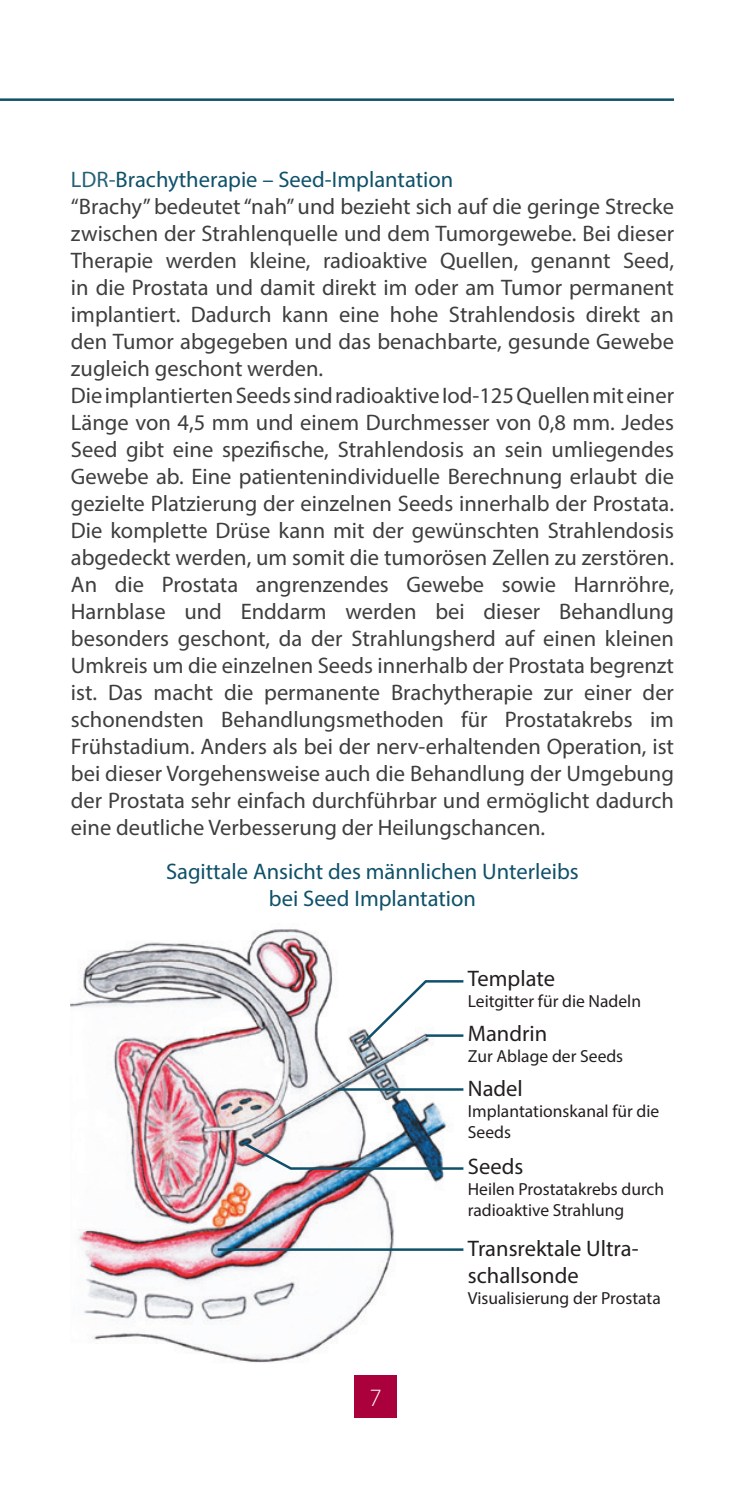
<style>
.page{position:relative;width:745px;height:1489px;background:#fff}
.page>*{position:absolute;margin:0;border:0;box-sizing:border-box;transform-origin:0 0}
.t1{font:300 25px "Myriad Pro";color:#fff}
.t2{font:22.5px/27px "Myriad Pro";color:#3e3e3f;text-align:justify}
.t3{font:22.5px/27px "Myriad Pro";color:#0f516a;text-align:center}
.t4{font:22.5px/27px "Myriad Pro";color:#231f20}
.t5{font:17.5px/21px "Myriad Pro";color:#231f20}
.s1{color:#276279}
</style>
<div class="page">
<hr style="left:0;top:98px;width:673px;height:3px;background:#0f516a">
<img style="left:71px;top:929px;width:392px;height:434px">
<hr style="left:217px;top:1248px;width:246px;height:2px;background:#0f516a">
<svg style="left:263px;top:978px;width:201px;height:152px"></svg>
<img style="left:242px;top:1140px;width:222px;height:30px">
<div style="left:354px;top:1375px;width:42px;height:42px;background:#aa003c"></div>
<p class="t3" style="left:71px;top:166px;width:384px"><span class="s1">LDR-</span>Brachytherapie – Seed-Implantation</p>
<p class="t2" style="left:71px;top:193px;width:604px">“Brachy” bedeutet “nah” und bezieht sich auf die geringe Strecke zwischen der Strahlenquelle und dem Tumorgewebe. Bei dieser Therapie werden kleine, radioaktive Quellen, genannt Seed, in die Prostata und damit direkt im oder am Tumor permanent implantiert. Dadurch kann eine hohe Strahlendosis direkt an den Tumor abgegeben und das benachbarte, gesunde Gewebe zugleich geschont werden.</p>
<p class="t2" style="left:71px;top:382px;width:604px">Die implantierten Seeds sind radioaktive Iod-125 Quellen mit einer Länge von 4,5 mm und einem Durchmesser von 0,8 mm. Jedes Seed gibt eine spezifische, Strahlendosis an sein umliegendes Gewebe ab. Eine patientenindividuelle Berechnung erlaubt die gezielte Platzierung der einzelnen Seeds innerhalb der Prostata.<br>Die komplette Drüse kann mit der gewünschten Strahlendosis abgedeckt werden, um somit die tumorösen Zellen zu zerstören.<br>An die Prostata angrenzendes Gewebe sowie Harnröhre, Harnblase und Enddarm werden bei dieser Behandlung besonders geschont, da der Strahlungsherd auf einen kleinen Umkreis um die einzelnen Seeds innerhalb der Prostata begrenzt ist. Das macht die permanente Brachytherapie zur einer der schonendsten Behandlungsmethoden für Prostatakrebs im Frühstadium. Anders als bei der nerv-erhaltenden Operation, ist bei dieser Vorgehensweise auch die Behandlung der Umgebung der Prostata sehr einfach durchführbar und ermöglicht dadurch eine deutliche Verbesserung der Heilungschancen.</p>
<p class="t3" style="left:166px;top:857px;width:414px">Sagittale Ansicht des männlichen Unterleibs bei Seed Implantation</p>
<p class="t4" style="left:467px;top:964px;width:89px">Template</p>
<p class="t5" style="left:467px;top:989px;width:175px">Leitgitter für die Nadeln</p>
<p class="t4" style="left:467px;top:1019px;width:81px">Mandrin</p>
<p class="t5" style="left:467px;top:1045px;width:157px">Zur Ablage der Seeds</p>
<p class="t4" style="left:467px;top:1074px;width:56px">Nadel</p>
<p class="t5" style="left:467px;top:1100px;width:193px">Implantationskanal für die<br>Seeds</p>
<p class="t4" style="left:467px;top:1152px;width:57px">Seeds</p>
<p class="t5" style="left:467px;top:1178px;width:198px">Heilen Prostatakrebs durch radioaktive Strahlung</p>
<p class="t1" style="left:369px;top:1382px;width:14px">7</p>
<p class="t4" style="left:467px;top:1234px;width:172px">Transrektale Ultra&shy;schallsonde</p>
<p class="t5" style="left:467px;top:1287px;width:194px">Visualisierung der Prostata</p>
</div>
